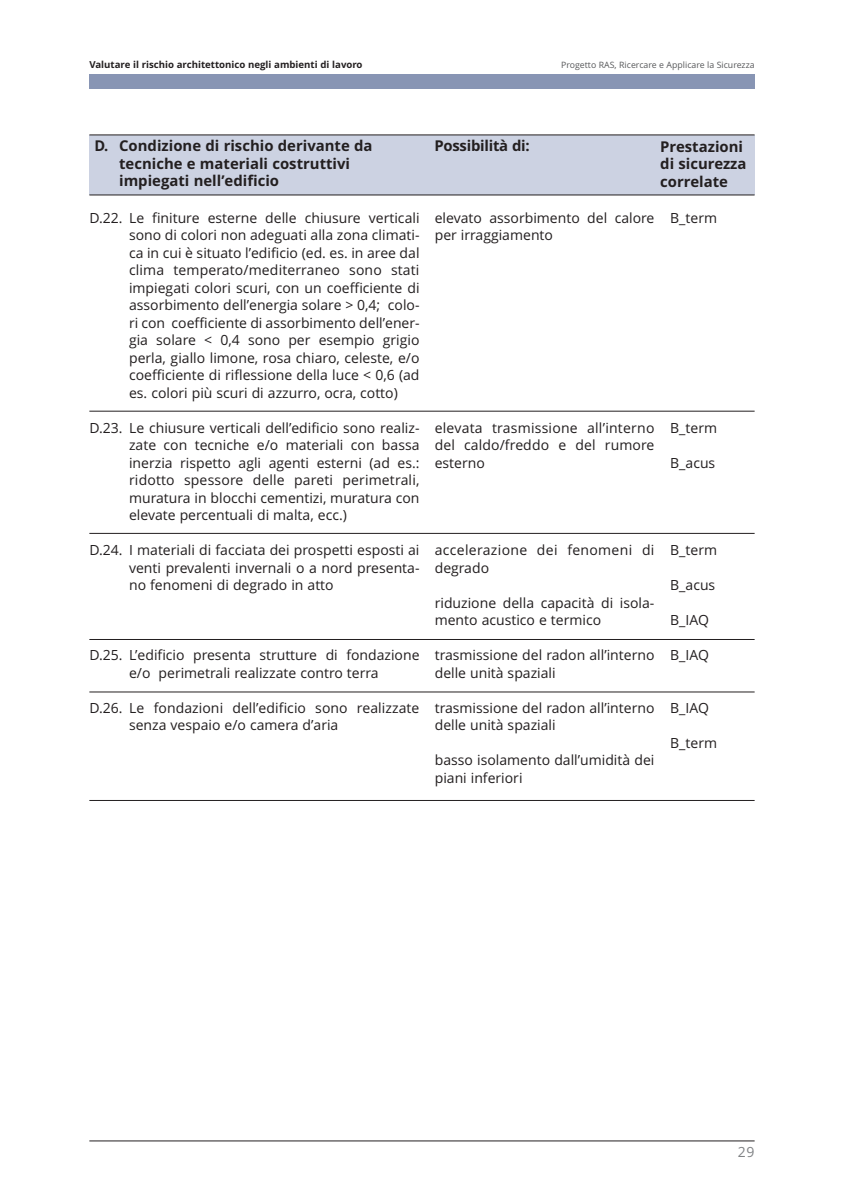
<style>
.page{position:relative;width:844px;height:1191px;background:#fff}
.page>*{position:absolute;margin:0;border:0;box-sizing:border-box;transform-origin:0 0}
.t1{font:700 14.88px/17.5px "Open Sans";color:#231f20}
.t2{font:14px/17.5px "Open Sans";color:#231f20}
.t3{font:14px/17.5px "Open Sans";letter-spacing:.025em;color:#231f20}
.t4{font:14px "Open Sans";color:#808285}
.t5{font:700 9.62px "Open Sans";color:#231f20}
.t6{font:8.75px "Open Sans";color:#57585a}
</style>
<div class="page">
<div style="left:89px;top:74px;width:665px;height:15px;background:#8895b4"></div>
<hr style="left:89px;top:1140px;width:665px;height:1px;background:#231f20">
<hr style="left:89px;top:411px;width:665px;height:1px;background:#231f20">
<hr style="left:89px;top:533px;width:665px;height:1px;background:#231f20">
<hr style="left:89px;top:639px;width:665px;height:1px;background:#231f20">
<hr style="left:89px;top:800px;width:665px;height:1px;background:#231f20">
<div style="left:89px;top:135px;width:665px;height:59px;background:#ccd2e2"></div>
<hr style="left:89px;top:691px;width:665px;height:1px;background:#231f20">
<hr style="left:89px;top:134px;width:665px;height:1px;background:#231f20">
<hr style="left:89px;top:194px;width:665px;height:1px;background:#231f20">
<p class="t5" style="left:89px;top:61px;width:275px">Valutare il rischio architettonico negli ambienti di lavoro</p>
<p class="t6" style="left:561px;top:62px;width:195px">Progetto RAS, Ricercare e Applicare la Sicurezza</p>
<p class="t1" style="left:119px;top:138px;width:255px;text-indent:-25px">D. Condizione di rischio derivante da tecniche e materiali costruttivi impiegati nell’edificio</p>
<p class="t1" style="left:434px;top:139px;width:97px">Possibilità di:</p>
<p class="t1" style="left:660px;top:139px;width:88px">Prestazioni di sicurezza correlate</p>
<p class="t2" style="left:129px;top:210px;width:292px;text-align:justify;text-indent:-40px">D.22. Le finiture esterne delle chiusure verticali sono di colori non adeguati alla zona climati&shy;ca in cui è situato l’edificio (ed. es. in aree dal clima temperato/mediterraneo sono stati impiegati colori scuri, con un coefficiente di assorbimento dell’energia solare &gt; 0,4; colo&shy;ri con coefficiente di assorbimento dell’ener&shy;gia solare &lt; 0,4 sono per esempio grigio perla, giallo limone, rosa chiaro, celeste, e/o coefficiente di riflessione della luce &lt; 0,6 (ad es. colori più scuri di azzurro, ocra, cotto)</p>
<p class="t2" style="left:129px;top:420px;width:292px;text-align:justify;text-indent:-40px">D.23. Le chiusure verticali dell’edificio sono realiz&shy;zate con tecniche e/o materiali con bassa inerzia rispetto agli agenti esterni (ad es.: ridotto spessore delle pareti perimetrali, muratura in blocchi cementizi, muratura con elevate percentuali di malta, ecc.)</p>
<p class="t2" style="left:129px;top:543px;width:292px;text-align:justify;text-indent:-40px">D.24. I materiali di facciata dei prospetti esposti ai venti prevalenti invernali o a nord presenta&shy;no fenomeni di degrado in atto</p>
<p class="t2" style="left:89px;top:648px;width:331px;text-align:center">D.25. L’edificio presenta strutture di fondazione e/o perimetrali realizzate contro terra</p>
<p class="t2" style="left:129px;top:700px;width:292px;text-indent:-40px">D.26. Le fondazioni dell’edificio sono realizzate senza vespaio e/o camera d’aria</p>
<p class="t2" style="left:434px;top:210px;width:221px">elevato assorbimento del calore per irraggiamento</p>
<p class="t2" style="left:434px;top:420px;width:221px;text-align:justify">elevata trasmissione all’interno del caldo/freddo e del rumore esterno</p>
<p class="t3" style="left:434px;top:543px;width:221px">accelerazione dei fenomeni di degrado</p>
<p class="t2" style="left:434px;top:595px;width:221px">riduzione della capacità di isola&shy;mento acustico e termico</p>
<p class="t2" style="left:434px;top:648px;width:221px">trasmissione del radon all’interno delle unità spaziali</p>
<p class="t2" style="left:434px;top:700px;width:221px">trasmissione del radon all’interno delle unità spaziali</p>
<p class="t2" style="left:434px;top:753px;width:221px">basso isolamento dall’umidità dei piani inferiori</p>
<p class="t2" style="left:670px;top:210px;width:48px">B_term</p>
<p class="t2" style="left:670px;top:420px;width:48px">B_term</p>
<p class="t2" style="left:670px;top:455px;width:47px">B_acus</p>
<p class="t2" style="left:670px;top:543px;width:48px">B_term</p>
<p class="t2" style="left:670px;top:578px;width:47px">B_acus</p>
<p class="t2" style="left:670px;top:613px;width:40px">B_IAQ</p>
<p class="t2" style="left:670px;top:648px;width:40px">B_IAQ</p>
<p class="t2" style="left:670px;top:700px;width:40px">B_IAQ</p>
<p class="t2" style="left:670px;top:735px;width:48px">B_term</p>
<p class="t4" style="left:737px;top:1146px;width:18px">29</p>
</div>
